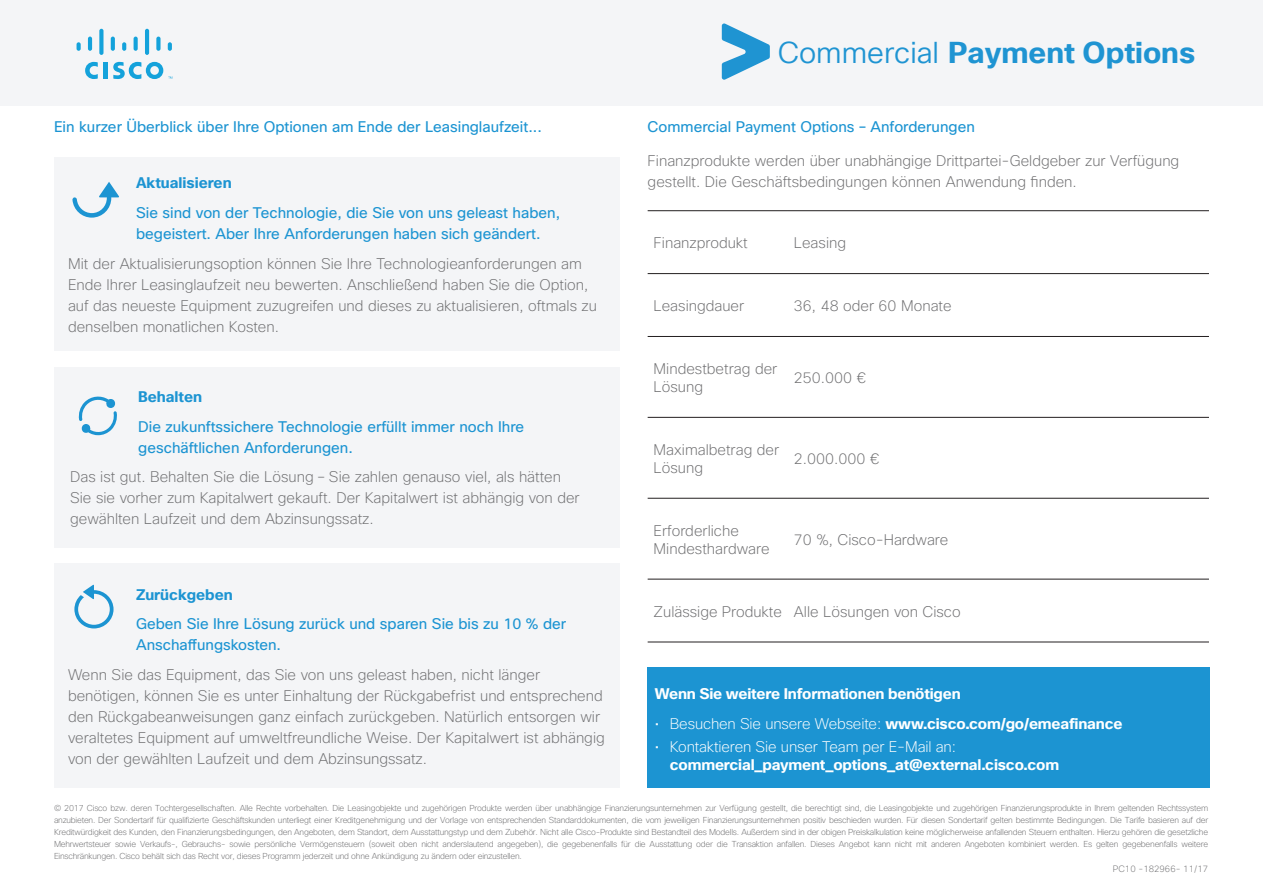
<style>
.page{position:relative;width:1263px;height:893px;background:#fff}
.page>*{position:absolute;margin:0;border:0;box-sizing:border-box;transform-origin:0 0}
.t1{font:700 29.4px "Cisco Sans TT";color:#1f94d2}
.t2{font:200 15px/21px "Cisco Sans";color:#6e6e70}
.t3{font:15px/21px "Cisco Sans";color:#1c94d2}
.t4{font:700 15px/18px "Cisco Sans";letter-spacing:-.01em;color:#fff}
.t5{font:700 15px "Cisco Sans";color:#1c94d2}
.t6{font:200 9px "Cisco Sans";color:#6e6e70}
.t7{font:200 8.4px/12px "Cisco Sans";letter-spacing:-.025em;color:#6e6e70;text-align:justify}
.s1{font-family:"Cisco Sans TT Light";font-weight:400}
.s2{font-weight:200}
</style>
<div class="page">
<div style="left:0;top:0;width:1263px;height:105px;background:#f4f5f7"></div>
<svg style="left:722px;top:23px;width:48px;height:57px"></svg>
<hr style="left:104px;top:62px;width:4px;height:17px;background:#14a2db">
<svg style="left:85px;top:62px;width:13px;height:17px"></svg>
<svg style="left:77px;top:42px;width:4px;height:9px"></svg>
<hr style="left:88px;top:37px;width:4px;height:14px;background:#14a2db;border-radius:2px">
<svg style="left:99px;top:29px;width:4px;height:26px"></svg>
<svg style="left:111px;top:37px;width:4px;height:14px"></svg>
<svg style="left:122px;top:42px;width:4px;height:9px"></svg>
<svg style="left:134px;top:37px;width:4px;height:14px"></svg>
<hr style="left:145px;top:29px;width:4px;height:26px;background:#14a2db;border-radius:2px">
<div style="left:156px;top:37px;width:5px;height:14px;background:#14a2db;border-radius:2px"></div>
<svg style="left:168px;top:42px;width:4px;height:9px"></svg>
<svg style="left:113px;top:62px;width:59px;height:17px"></svg>
<div style="left:54px;top:157px;width:565px;height:194px;background:#f4f5f7"></div>
<svg style="left:72px;top:182px;width:47px;height:36px"></svg>
<div style="left:54px;top:564px;width:565px;height:224px;background:#f4f5f7"></div>
<svg style="left:74px;top:584px;width:40px;height:44px"></svg>
<div style="left:54px;top:367px;width:565px;height:180px;background:#f4f5f7"></div>
<svg style="left:78px;top:396px;width:39px;height:39px"></svg>
<hr style="left:648px;top:210px;width:140px;height:1px;background:#231f20">
<hr style="left:788px;top:210px;width:421px;height:1px;background:#231f20">
<hr style="left:648px;top:273px;width:140px;height:1px;background:#231f20">
<hr style="left:788px;top:273px;width:421px;height:1px;background:#231f20">
<hr style="left:648px;top:336px;width:140px;height:1px;background:#231f20">
<hr style="left:788px;top:336px;width:421px;height:1px;background:#231f20">
<hr style="left:648px;top:417px;width:140px;height:1px;background:#231f20">
<hr style="left:788px;top:417px;width:421px;height:1px;background:#231f20">
<hr style="left:648px;top:498px;width:140px;height:1px;background:#231f20">
<hr style="left:788px;top:498px;width:421px;height:1px;background:#231f20">
<hr style="left:648px;top:579px;width:140px;height:1px;background:#231f20">
<hr style="left:788px;top:579px;width:421px;height:1px;background:#231f20">
<hr style="left:648px;top:642px;width:140px;height:1px;background:#231f20">
<hr style="left:788px;top:642px;width:421px;height:1px;background:#231f20">
<div style="left:648px;top:668px;width:562px;height:120px;background:#1c94d2"></div>
<p class="t1" style="left:778px;top:34px;width:419px"><span class="s1">Commercial</span> Payment Options</p>
<p class="t3" style="left:54px;top:116px;width:489px">Ein kurzer Überblick über Ihre Optionen am Ende der Leasinglaufzeit...</p>
<p class="t3" style="left:648px;top:116px;width:329px">Commercial Payment Options – Anforderungen</p>
<p class="t2" style="left:648px;top:150px;width:533px">Finanzprodukte werden über unabhängige Drittpartei-Geldgeber zur Verfügung gestellt. Die Geschäftsbedingungen können Anwendung finden.</p>
<p class="t5" style="left:136px;top:174px;width:97px">Aktualisieren</p>
<p class="t3" style="left:136px;top:202px;width:426px">Sie sind von der Technologie, die Sie von uns geleast haben, begeistert. Aber Ihre Anforderungen haben sich geändert.</p>
<p class="t2" style="left:68px;top:253px;width:530px">Mit der Aktualisierungsoption können Sie Ihre Technologieanforderungen am Ende Ihrer Leasinglaufzeit neu bewerten. Anschließend haben Sie die Option, auf das neueste Equipment zuzugreifen und dieses zu aktualisieren, oftmals zu denselben monatlichen Kosten.</p>
<p class="t2" style="left:654px;top:232px;width:96px">Finanzprodukt</p>
<p class="t2" style="left:794px;top:232px;width:54px">Leasing</p>
<p class="t2" style="left:654px;top:295px;width:92px">Leasingdauer</p>
<p class="t2" style="left:794px;top:295px;width:159px">36, 48 oder 60 Monate</p>
<p class="t5" style="left:138px;top:387px;width:65px">Behalten</p>
<p class="t3" style="left:138px;top:416px;width:388px">Die zukunftssichere Technologie erfüllt immer noch Ihre geschäftlichen Anforderungen.</p>
<p class="t2" style="left:70px;top:466px;width:511px">Das ist gut. Behalten Sie die Lösung – Sie zahlen genauso viel, als hätten<br>Sie sie vorher zum Kapitalwert gekauft. Der Kapitalwert ist abhängig von der gewählten Laufzeit und dem Abzinsungssatz.</p>
<p class="t2" style="left:654px;top:359px;width:125px;line-height:18px">Mindestbetrag der<br>Lösung</p>
<p class="t2" style="left:794px;top:367px;width:73px">250.000 €</p>
<p class="t2" style="left:654px;top:440px;width:127px;line-height:18px">Maximalbetrag der<br>Lösung</p>
<p class="t2" style="left:794px;top:448px;width:87px">2.000.000 €</p>
<p class="t2" style="left:654px;top:521px;width:118px;line-height:18px">Erforderliche<br>Mindesthardware</p>
<p class="t2" style="left:794px;top:529px;width:156px">70 %, Cisco-Hardware</p>
<p class="t5" style="left:136px;top:585px;width:98px">Zurückgeben</p>
<p class="t3" style="left:136px;top:614px;width:432px">Geben Sie Ihre Lösung zurück und sparen Sie bis zu 10 % der<br>Anschaffungskosten.</p>
<p class="t2" style="left:68px;top:664px;width:538px">Wenn Sie das Equipment, das Sie von uns geleast haben, nicht länger benötigen, können Sie es unter Einhaltung der Rückgabefrist und entsprechend den Rückgabeanweisungen ganz einfach zurückgeben. Natürlich entsorgen wir veraltetes Equipment auf umweltfreundliche Weise. Der Kapitalwert ist abhängig von der gewählten Laufzeit und dem Abzinsungssatz.</p>
<p class="t2" style="left:654px;top:601px;width:130px">Zulässige Produkte</p>
<p class="t2" style="left:794px;top:601px;width:168px">Alle Lösungen von Cisco</p>
<p class="t4" style="left:655px;top:685px;width:307px">Wenn Sie weitere Informationen benötigen</p>
<p class="t4" style="left:655px;top:716px;width:469px"><span class="s2">• Besuchen Sie unsere Webseite:</span> www.cisco.com/go/emeafinance</p>
<p class="t4" style="left:670px;top:738px;width:391px;text-indent:-15px"><span class="s2">• Kontaktieren Sie unser Team per E-Mail an: </span>commercial_payment_options_at@external.cisco.com</p>
<p class="t7" style="left:54px;top:802px;width:1156px">© 2017 Cisco bzw. deren Tochtergesellschaften. Alle Rechte vorbehalten. Die Leasingobjekte und zugehörigen Produkte werden über unabhängige Finanzierungsunternehmen zur Verfügung gestellt, die berechtigt sind, die Leasingobjekte und zugehörigen Finanzierungsprodukte in Ihrem geltenden Rechtssystem anzubieten. Der Sondertarif für qualifizierte Geschäftskunden unterliegt einer Kreditgenehmigung und der Vorlage von entsprechenden Standarddokumenten, die vom jeweiligen Finanzierungsunternehmen positiv beschieden wurden. Für diesen Sondertarif gelten bestimmte Bedingungen. Die Tarife basieren auf der Kreditwürdigkeit des Kunden, den Finanzierungsbedingungen, den Angeboten, dem Standort, dem Ausstattungstyp und dem Zubehör. Nicht alle Cisco-Produkte sind Bestandteil des Modells. Außerdem sind in der obigen Preiskalkulation keine möglicherweise anfallenden Steuern enthalten. Hierzu gehören die gesetzliche Mehrwertsteuer sowie Verkaufs-, Gebrauchs- sowie persönliche Vermögensteuern (soweit oben nicht anderslautend angegeben), die gegebenenfalls für die Ausstattung oder die Transaktion anfallen. Dieses Angebot kann nicht mit anderen Angeboten kombiniert werden. Es gelten gegebenenfalls weitere Einschränkungen. Cisco behält sich das Recht vor, dieses Programm jederzeit und ohne Ankündigung zu ändern oder einzustellen.</p>
<p class="t6" style="left:1113px;top:863px;width:97px">PC10 -182966- 11/17</p>
</div>
